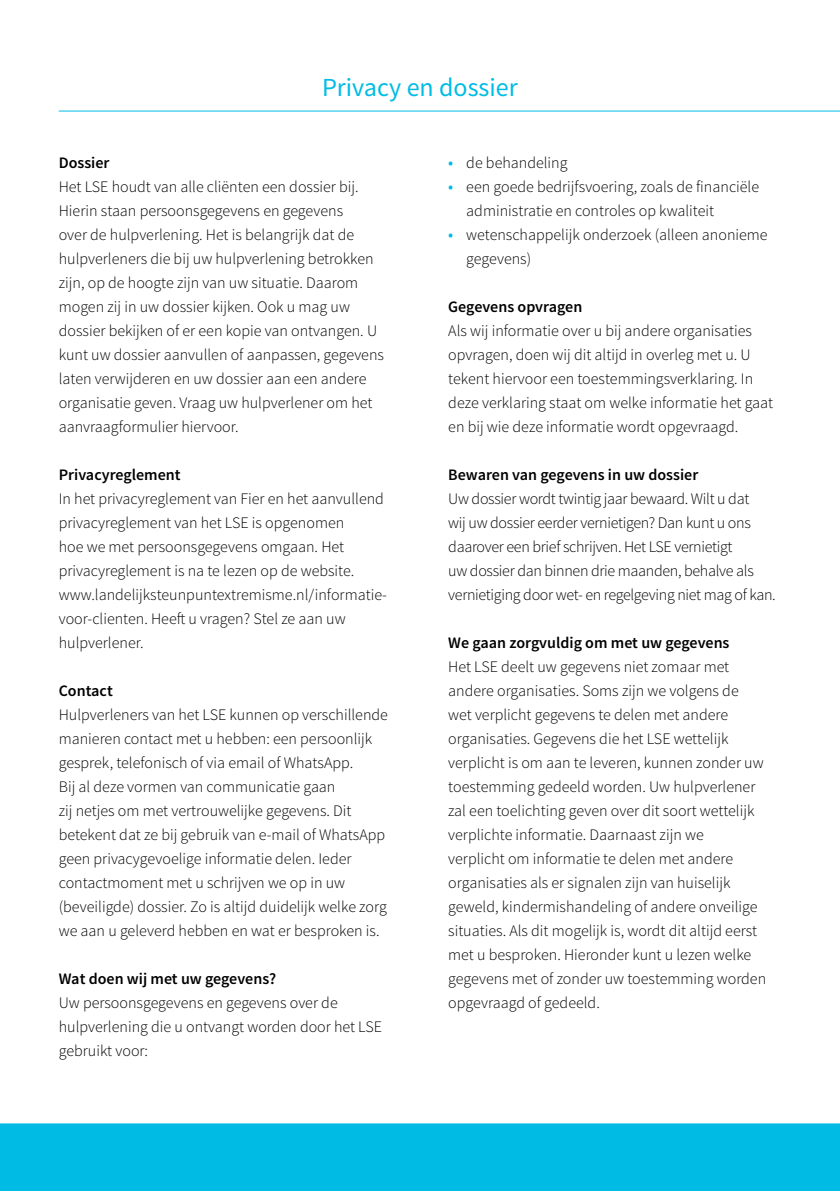
<style>
.page{position:relative;width:840px;height:1191px;background:#fff}
.page>*{position:absolute;margin:0;border:0;box-sizing:border-box;transform-origin:0 0}
.t1{font:26px "Source Sans Pro";color:#00bce4}
.t2{font:300 16px/24px "Source Sans Pro";color:#000}
.t3{font:300 16px/24px "Source Sans Pro";letter-spacing:-.02em;color:#000}
.t4{font:600 16px "Source Sans Pro";color:#000}
.s1{font-weight:400;font-size:17px;color:#00bce4}
</style>
<div class="page">
<div style="left:0;top:1123px;width:839px;height:68px;background:#00bce4"></div>
<hr style="left:59px;top:111px;width:780px;height:1px;background:#00bce4">
<h1 class="t1" style="left:322px;top:71px;width:197px">Privacy en dossier</h1>
<p class="t4" style="left:59px;top:153px;width:52px">Dossier</p>
<p class="t2" style="left:59px;top:175px;width:326px">Het LSE houdt van alle cliënten een dossier bij.<br>Hierin staan persoonsgegevens en gegevens<br>over de hulpverlening. Het is belangrijk dat de hulpverleners die bij uw hulpverlening betrokken zijn, op de hoogte zijn van uw situatie. Daarom mogen zij in uw dossier kijken. Ook u mag uw dossier bekijken of er een kopie van ontvangen. U kunt uw dossier aanvullen of aanpassen, gegevens laten verwijderen en uw dossier aan een andere organisatie geven. Vraag uw hulpverlener om het aanvraagformulier hiervoor.</p>
<p class="t4" style="left:59px;top:465px;width:123px">Privacyreglement</p>
<p class="t2" style="left:59px;top:487px;width:329px">In het privacyreglement van Fier en het aanvullend privacyreglement van het LSE is opgenomen<br>hoe we met persoonsgegevens omgaan. Het privacyreglement is na te lezen op de website. www.landelijksteunpuntextremisme.nl/informatie&shy;voor-clienten. Heeft u vragen? Stel ze aan uw hulpverlener.</p>
<p class="t4" style="left:59px;top:681px;width:55px">Contact</p>
<p class="t2" style="left:59px;top:703px;width:330px">Hulpverleners van het LSE kunnen op verschillende manieren contact met u hebben: een persoonlijk gesprek, telefonisch of via email of WhatsApp.<br>Bij al deze vormen van communicatie gaan<br>zij netjes om met vertrouwelijke gegevens. Dit betekent dat ze bij gebruik van e-mail of WhatsApp geen privacygevoelige informatie delen. Ieder contactmoment met u schrijven we op in uw (beveiligde) dossier. Zo is altijd duidelijk welke zorg we aan u geleverd hebben en wat er besproken is.</p>
<p class="t4" style="left:59px;top:969px;width:219px">Wat doen wij met uw gegevens?</p>
<p class="t2" style="left:59px;top:991px;width:324px">Uw persoonsgegevens en gegevens over de hulpverlening die u ontvangt worden door het LSE gebruikt voor:</p>
<p class="t2" style="left:448px;top:151px;width:121px"><span class="s1">•</span> de behandeling</p>
<p class="t2" style="left:466px;top:175px;width:294px;text-indent:-18px"><span class="s1">•</span> een goede bedrijfsvoering, zoals de financiële administratie en controles op kwaliteit</p>
<p class="t2" style="left:466px;top:223px;width:303px;text-indent:-18px"><span class="s1">•</span> wetenschappelijk onderzoek (alleen anonieme gegevens)</p>
<p class="t4" style="left:448px;top:297px;width:135px">Gegevens opvragen</p>
<p class="t2" style="left:448px;top:319px;width:326px">Als wij informatie over u bij andere organisaties opvragen, doen wij dit altijd in overleg met u. U tekent hiervoor een toestemmingsverklaring. In deze verklaring staat om welke informatie het gaat en bij wie deze informatie wordt opgevraagd.</p>
<p class="t4" style="left:448px;top:465px;width:251px">Bewaren van gegevens in uw dossier</p>
<p class="t3" style="left:448px;top:487px;width:329px">Uw dossier wordt twintig jaar bewaard. Wilt u dat<br>wij uw dossier eerder vernietigen? Dan kunt u ons daarover een brief schrijven. Het LSE vernietigt<br>uw dossier dan binnen drie maanden, behalve als vernietiging door wet- en regelgeving niet mag of kan.</p>
<p class="t4" style="left:448px;top:633px;width:282px">We gaan zorgvuldig om met uw gegevens</p>
<p class="t2" style="left:448px;top:655px;width:319px">Het LSE deelt uw gegevens niet zomaar met andere organisaties. Soms zijn we volgens de wet verplicht gegevens te delen met andere organisaties. Gegevens die het LSE wettelijk verplicht is om aan te leveren, kunnen zonder uw toestemming gedeeld worden. Uw hulpverlener zal een toelichting geven over dit soort wettelijk verplichte informatie. Daarnaast zijn we<br>verplicht om informatie te delen met andere organisaties als er signalen zijn van huiselijk geweld, kindermishandeling of andere onveilige situaties. Als dit mogelijk is, wordt dit altijd eerst met u besproken. Hieronder kunt u lezen welke gegevens met of zonder uw toestemming worden opgevraagd of gedeeld.</p>
</div>
